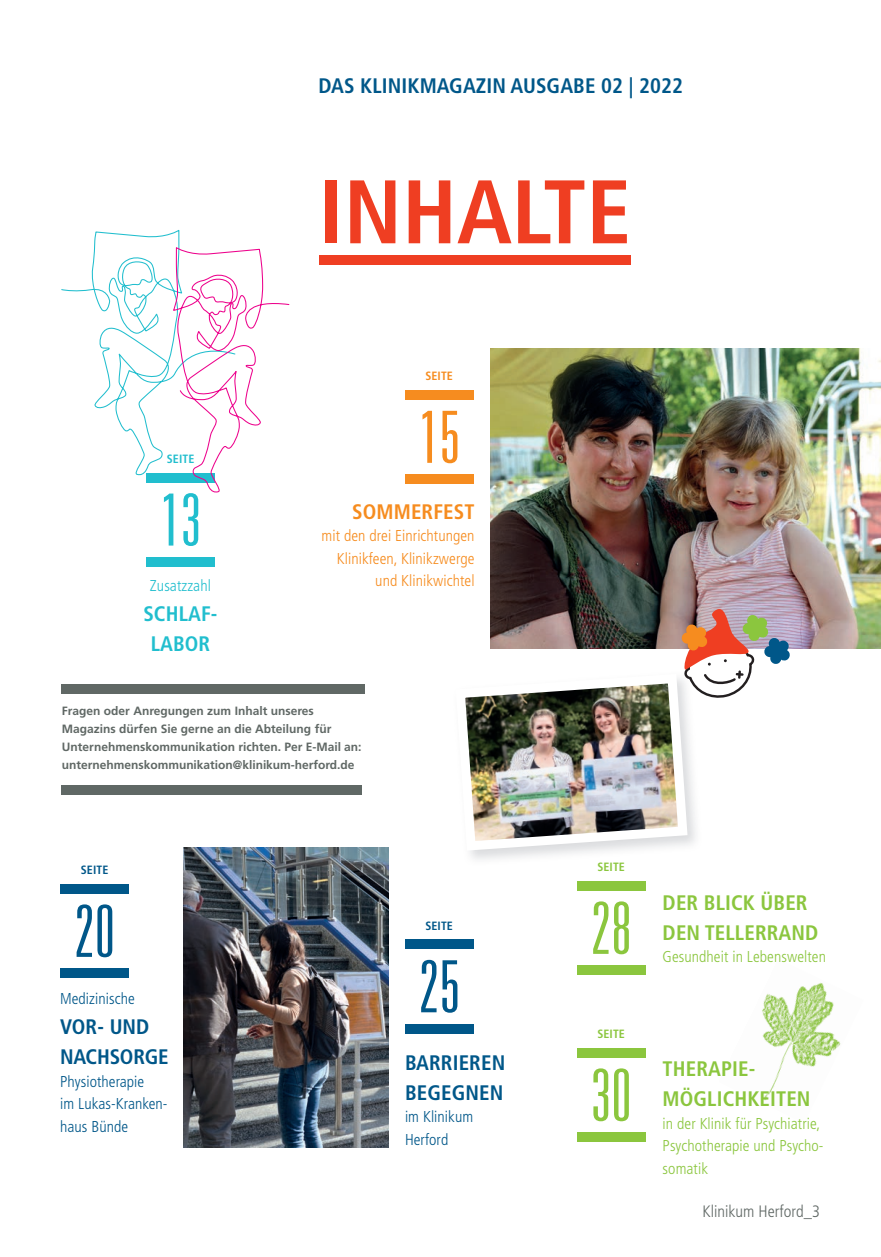
<style>
.page{position:relative;width:881px;height:1257px;background:#fff}
.page>*{position:absolute;margin:0;border:0;box-sizing:border-box;transform-origin:0 0}
.t1{font:700 condensed 90px "Frutiger";color:#ef3e22}
.t2{font:300 ultra-condensed 72px "Univers";color:#005789}
.t3{font:300 ultra-condensed 72px "Univers";color:#8bc63e}
.t4{font:300 ultra-condensed 72px "Univers";color:#f68c1f}
.t5{font:300 ultra-condensed 72px "Univers";color:#21bece}
.t6{font:700 condensed 21px/30px "Frutiger";letter-spacing:.005em;color:#005789}
.t7{font:700 condensed 21px/30px "Frutiger";letter-spacing:.005em;color:#8bc63e}
.t8{font:700 condensed 21px/30px "Frutiger";letter-spacing:.005em;color:#21bece;text-align:center}
.t9{font:700 condensed 21px "Frutiger";letter-spacing:.005em;color:#f68c1f}
.t10{font:300 condensed 16.5px "Frutiger";color:#606865}
.t11{font:300 condensed 15.75px/22.5px "Frutiger";letter-spacing:.005em;color:#8bc63e}
.t12{font:300 condensed 15.75px/22.5px "Frutiger";letter-spacing:.005em;color:#005789}
.t13{font:300 condensed 15.75px/22.5px "Frutiger";letter-spacing:.005em;color:#f68c1f;text-align:right}
.t14{font:300 condensed 15.75px "Frutiger";letter-spacing:.005em;color:#21bece}
.t15{font:700 12px/18px "Frutiger";color:#606865}
.t16{font:700 condensed 12px "Frutiger";letter-spacing:.01em;color:#005789}
.t17{font:700 condensed 12px "Frutiger";letter-spacing:.01em;color:#8bc63e}
.t18{font:700 condensed 12px "Frutiger";letter-spacing:.01em;color:#f68c1f}
.t19{font:700 condensed 12px "Frutiger";letter-spacing:.01em;color:#21bece}
</style>
<div class="page">
<img style="left:762px;top:982px;width:79px;height:75px">
<img style="left:762px;top:1040px;width:62px;height:61px">
<div style="left:319px;top:255px;width:311px;height:9px;background:#ef3e22"></div>
<div style="left:62px;top:684px;width:303px;height:9px;background:#606865"></div>
<div style="left:61px;top:785px;width:301px;height:9px;background:#606865"></div>
<img style="left:490px;top:348px;width:391px;height:300px">
<img style="left:184px;top:847px;width:205px;height:299px">
<img style="left:456px;top:675px;width:236px;height:180px">
<div style="left:405px;top:390px;width:69px;height:9px;background:#f68c1f"></div>
<div style="left:405px;top:474px;width:69px;height:9px;background:#f68c1f"></div>
<svg style="left:670px;top:603px;width:120px;height:96px"></svg>
<div style="left:146px;top:557px;width:69px;height:9px;background:#21bece"></div>
<svg style="left:61px;top:230px;width:229px;height:263px"></svg>
<div style="left:60px;top:884px;width:69px;height:9px;background:#005789"></div>
<div style="left:60px;top:968px;width:69px;height:9px;background:#005789"></div>
<div style="left:405px;top:939px;width:69px;height:9px;background:#005789"></div>
<div style="left:405px;top:1023px;width:69px;height:10px;background:#005789"></div>
<div style="left:577px;top:881px;width:69px;height:9px;background:#8bc63e"></div>
<div style="left:577px;top:965px;width:69px;height:9px;background:#8bc63e"></div>
<div style="left:577px;top:1047px;width:69px;height:10px;background:#8bc63e"></div>
<div style="left:577px;top:1132px;width:69px;height:9px;background:#8bc63e"></div>
<h3 class="t6" style="left:319px;top:71px;width:366px">DAS KLINIKMAGAZIN AUSGABE 02 | 2022</h3>
<h1 class="t1" style="left:319px;top:159px;width:314px">INHALTE</h1>
<p class="t19" style="left:167px;top:451px;width:29px">SEITE</p>
<h2 class="t5" style="left:160px;top:482px;width:42px">13</h2>
<h3 class="t14" style="left:150px;top:576px;width:63px">Zusatzzahl</h3>
<h3 class="t8" style="left:143px;top:598px;width:76px">SCHLAF-<br>LABOR</h3>
<p class="t18" style="left:425px;top:369px;width:29px">SEITE</p>
<h2 class="t4" style="left:419px;top:399px;width:42px">15</h2>
<h3 class="t9" style="left:352px;top:499px;width:124px">SOMMERFEST</h3>
<h3 class="t13" style="left:321px;top:524px;width:155px">mit den drei einrichtungen<br>Klinikfeen, Klinikzwerge und Klinikwichtel</h3>
<p class="t15" style="left:62px;top:701px;width:301px">Fragen oder Anregungen zum Inhalt unseres Magazins dürfen Sie gerne an die Abteilung für Unternehmenskommunikation richten. Per E-Mail an: unternehmenskommunikation@klinikum-herford.de</p>
<p class="t16" style="left:81px;top:862px;width:29px">SEITE</p>
<h2 class="t2" style="left:74px;top:893px;width:42px">20</h2>
<h3 class="t12" style="left:60px;top:987px;width:76px">medizinische</h3>
<h3 class="t6" style="left:60px;top:1011px;width:110px">VOR- UND<br>NACHSORGE</h3>
<h3 class="t12" style="left:60px;top:1070px;width:109px">physiotherapie<br>im Lukas-Kranken&shy;haus Bünde</h3>
<p class="t16" style="left:425px;top:918px;width:29px">SEITE</p>
<h2 class="t2" style="left:419px;top:949px;width:42px">25</h2>
<h3 class="t6" style="left:405px;top:1047px;width:102px">BARRIEREN<br>BEGEGNEN</h3>
<h3 class="t12" style="left:405px;top:1105px;width:70px">im Klinikum<br>Herford</h3>
<p class="t17" style="left:597px;top:859px;width:29px">SEITE</p>
<h2 class="t3" style="left:591px;top:890px;width:42px">28</h2>
<p class="t17" style="left:597px;top:1026px;width:29px">SEITE</p>
<h2 class="t3" style="left:591px;top:1057px;width:42px">30</h2>
<h3 class="t7" style="left:663px;top:887px;width:157px">DER BLICK ÜBER<br>DEN TELLERRAND</h3>
<h3 class="t11" style="left:663px;top:945px;width:165px">Gesundheit in Lebenswelten</h3>
<h3 class="t7" style="left:663px;top:1053px;width:149px">THERAPIE-<br>MÖGLICHKEITEN</h3>
<h3 class="t11" style="left:663px;top:1111px;width:162px">in der Klinik für psychiatrie, psychotherapie und psycho&shy;somatik</h3>
<h3 class="t10" style="left:702px;top:1201px;width:119px">Klinikum Herford_3</h3>
</div>
